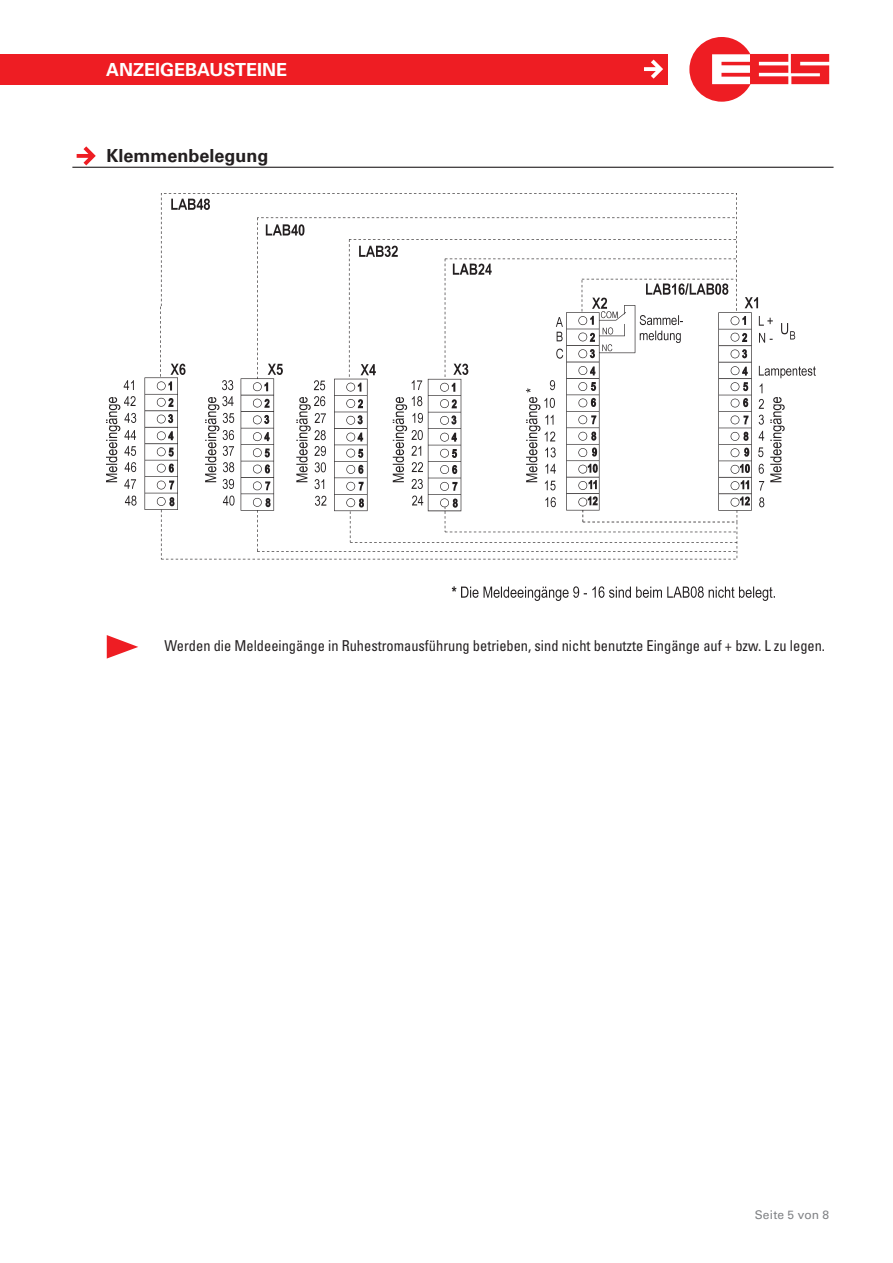
<style>
.page{position:relative;width:893px;height:1263px;background:#fff}
.page>*{position:absolute;margin:0;border:0;box-sizing:border-box;transform-origin:0 0}
.t1{font:700 18px "Univers LT Std";color:#fff}
.flies_headlines{font:700 18px "Univers LT Std";color:#231f20}
.tabelle_head{font:condensed 15px "Univers LT Std";color:#231f20;scale:.96 1}
.t2{font:12px "Univers LT Std";letter-spacing:.015em;color:#808285}
</style>
<div class="page">
<svg style="left:689px;top:37px;width:140px;height:65px"></svg>
<div style="left:0;top:54px;width:668px;height:30px;background:#ee1d23"></div>
<svg style="left:644px;top:60px;width:19px;height:19px"></svg>
<hr style="left:72px;top:167px;width:761px;height:1px;background:#231f20">
<svg style="left:77px;top:146px;width:19px;height:19px"></svg>
<svg style="left:107px;top:635px;width:31px;height:24px"></svg>
<img style="left:106px;top:194px;width:709px;height:406px">
<p class="t1" style="left:106px;top:59px;width:182px">ANZEIGEBAUSTEINE</p>
<p class="flies_headlines" style="left:106px;top:146px;width:164px">Klemmenbelegung</p>
<p class="tabelle_head" style="left:165px;top:637px;width:690px">Werden die Meldeeingänge in Ruhestromausführung betrieben, sind nicht benutzte Eingänge auf + bzw. L zu legen.</p>
<p class="t2" style="left:755px;top:1207px;width:76px">Seite 5 von 8</p>
</div>
